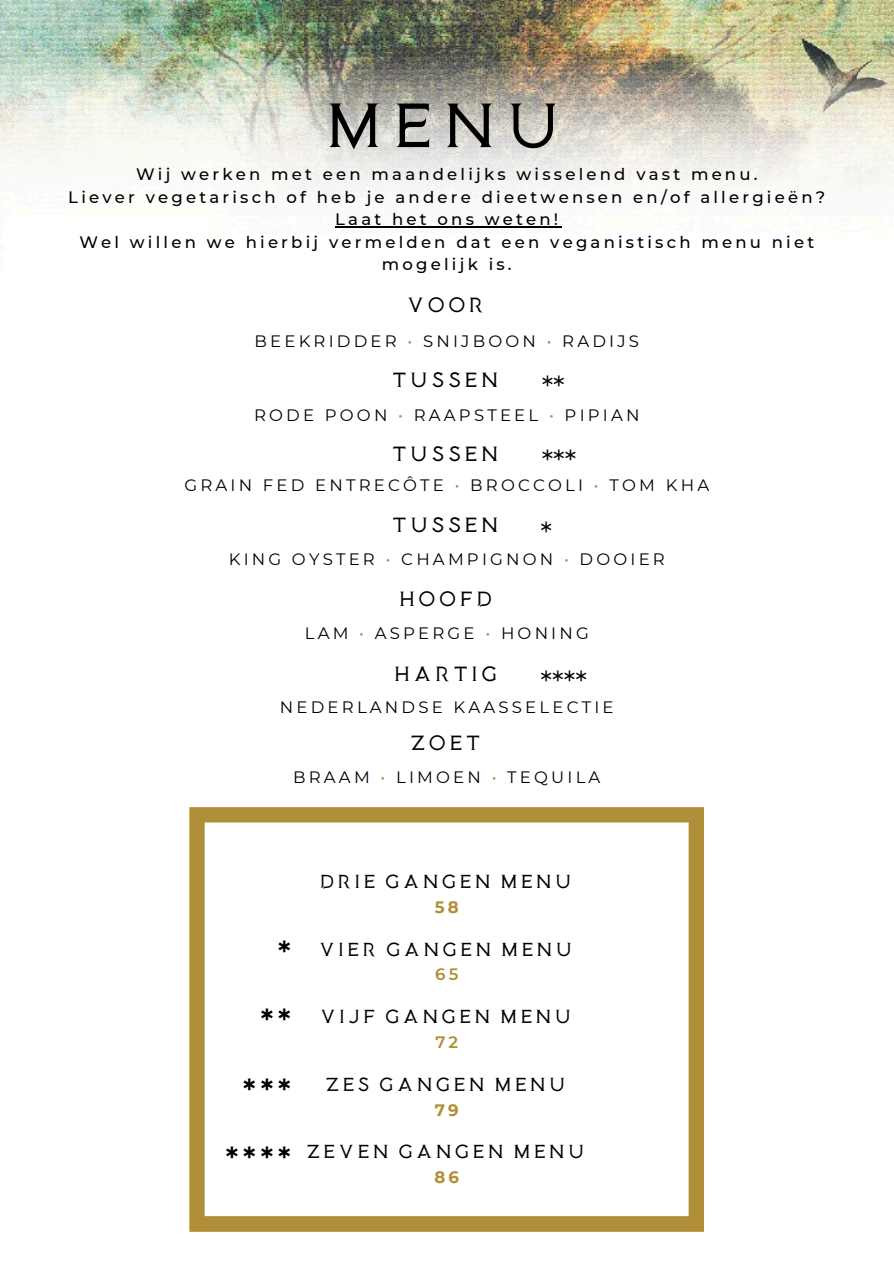
<style>
.page{position:relative;width:894px;height:1264px;background:#fff}
.page>*{position:absolute;margin:0;border:0;box-sizing:border-box;transform-origin:0 0}
.t1{font:54.6px "Medusa Gothic";color:#000}
.t2{font:30px "Montserrat";color:#000}
.t3{font:600 30px "Montserrat";color:#000}
.t4{font:18px "Medusa Gothic";letter-spacing:.165em;color:#000}
.t5{font:500 16.5px/22.5px "Montserrat";letter-spacing:.195em;color:#000;text-align:center}
.t6{font:16.5px "Montserrat";letter-spacing:.195em;color:#000}
.t7{font:16.5px "Medusa Gothic";letter-spacing:.165em;color:#000}
.t8{font:700 16.5px "Montserrat";color:#b18f38}
.t9{font:600 16.5px "Montserrat";color:#b18f38}
.s1{color:#b18f38}
</style>
<div class="page">
<img style="left:0;top:0;width:893px;height:1232px">
<svg style="left:189px;top:807px;width:515px;height:424px"></svg>
<hr style="left:335px;top:226px;width:226px;height:1px;background:#000">
<p class="t1" style="left:329px;top:86px;width:237px">MENU</p>
<h2 class="t5" style="left:68px;top:163px;width:758px">Wij werken met een maandelijks wisselend vast menu.<br>Liever vegetarisch of heb je andere dieetwensen en/of allergieën?<br>Laat het ons weten!<br>Wel willen we hierbij vermelden dat een veganistisch menu niet mogelijk is.</h2>
<h2 class="t4" style="left:408px;top:292px;width:79px">VOOR</h2>
<h2 class="t6" style="left:254px;top:331px;width:386px">BEEKRIDDER <span class="s1">•</span> SNIJBOON <span class="s1">•</span> RADIJS</h2>
<h3 class="t4" style="left:393px;top:367px;width:108px">TUSSEN</h3>
<p class="t2" style="left:541px;top:369px;width:25px">**</p>
<h2 class="t6" style="left:254px;top:405px;width:387px">RODE POON <span class="s1">•</span> RAAPSTEEL <span class="s1">•</span> PIPIAN</h2>
<h3 class="t4" style="left:393px;top:441px;width:108px">TUSSEN</h3>
<p class="t2" style="left:541px;top:443px;width:36px">***</p>
<h2 class="t6" style="left:184px;top:474px;width:526px">GRAIN FED ENTRECÔTE <span class="s1">•</span> BROCCOLI <span class="s1">•</span> TOM KHA</h2>
<h2 class="t4" style="left:393px;top:511px;width:108px">TUSSEN</h2>
<h2 class="t2" style="left:540px;top:515px;width:13px">*</h2>
<h3 class="t6" style="left:229px;top:548px;width:437px">KING OYSTER <span class="s1">•</span> CHAMPIGNON <span class="s1">•</span> DOOIER</h3>
<p class="t4" style="left:400px;top:586px;width:95px">HOOFD</p>
<h2 class="t6" style="left:305px;top:622px;width:285px">LAM <span class="s1">•</span> ASPERGE <span class="s1">•</span> HONING</h2>
<h3 class="t4" style="left:395px;top:660px;width:105px">HARTIG</h3>
<h3 class="t6" style="left:280px;top:697px;width:335px">NEDERLANDSE KAASSELECTIE</h3>
<p class="t2" style="left:540px;top:663px;width:48px">****</p>
<p class="t4" style="left:412px;top:730px;width:71px">ZOET</p>
<p class="t6" style="left:293px;top:766px;width:309px">BRAAM <span class="s1">•</span> LIMOEN <span class="s1">•</span> TEQUILA</p>
<h1 class="t7" style="left:321px;top:869px;width:253px">DRIE GANGEN MENU</h1>
<p class="t8" style="left:435px;top:896px;width:25px">58</p>
<p class="t3" style="left:278px;top:934px;width:14px">*</p>
<h3 class="t7" style="left:320px;top:937px;width:254px">VIER GANGEN MENU</h3>
<h2 class="t9" style="left:435px;top:964px;width:25px">65</h2>
<h2 class="t3" style="left:261px;top:1002px;width:31px">**</h2>
<h2 class="t7" style="left:321px;top:1004px;width:252px">VIJF GANGEN MENU</h2>
<p class="t9" style="left:435px;top:1031px;width:24px">72</p>
<p class="t3" style="left:243px;top:1071px;width:49px">***</p>
<h2 class="t7" style="left:327px;top:1072px;width:241px">ZES GANGEN MENU</h2>
<p class="t8" style="left:434px;top:1099px;width:25px">79</p>
<p class="t3" style="left:226px;top:1140px;width:66px">****</p>
<h2 class="t7" style="left:308px;top:1139px;width:279px">ZEVEN GANGEN MENU</h2>
<h2 class="t8" style="left:434px;top:1166px;width:26px">86</h2>
</div>
